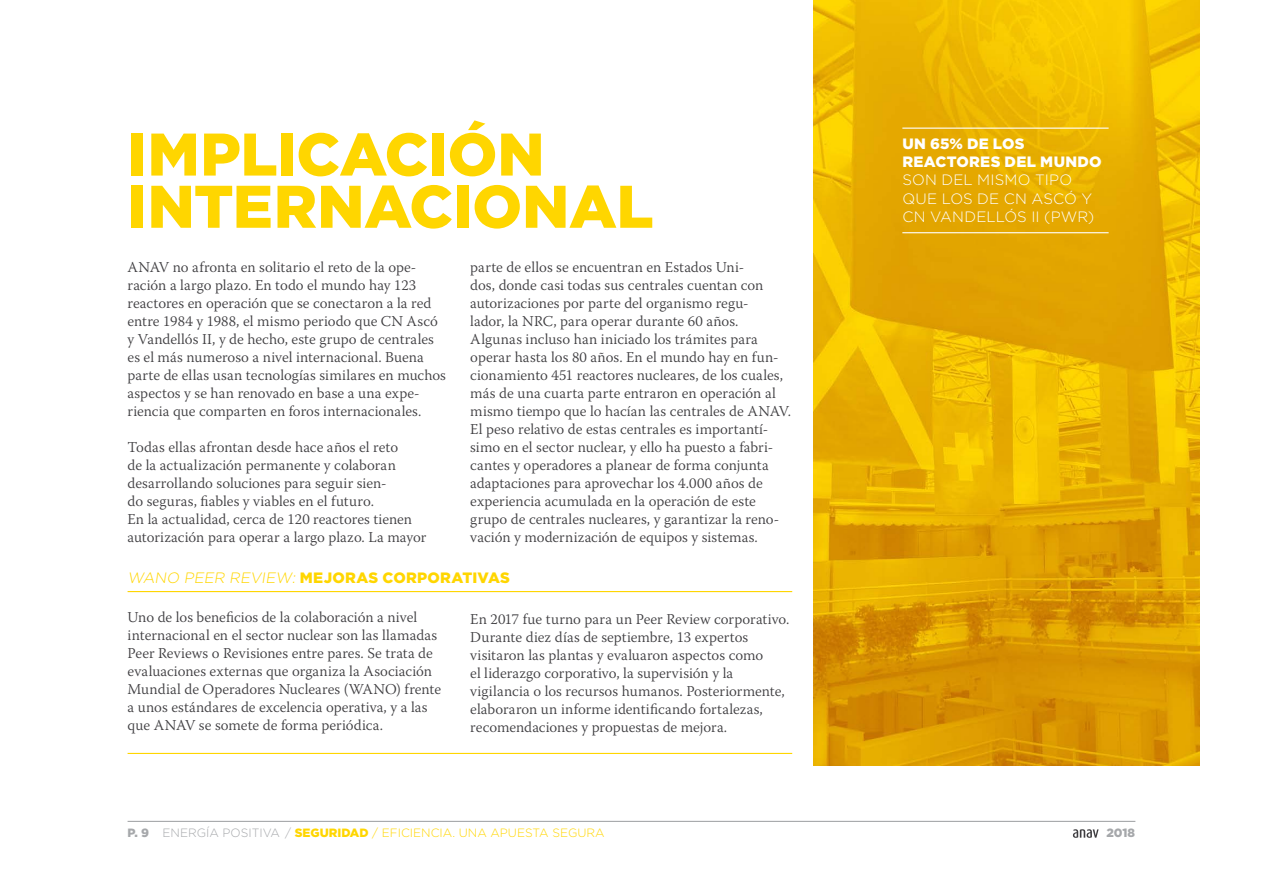
<style>
.page{position:relative;width:1263px;height:893px;background:#fff}
.page>*{position:absolute;margin:0;border:0;box-sizing:border-box;transform-origin:0 0}
.t1{font:900 60px/52.2px "Gotham";letter-spacing:-.005em;color:#ffd600}
.t2{font:300 15px/18px "Warnock Pro";letter-spacing:.005em;color:#3e3d40}
.t3{font:300 15px/18px "Gotham";letter-spacing:.01em;color:#fff}
.t4{font:900 15px "Gotham";letter-spacing:.015em;color:#ffd600}
.t5{font:900 15px/18px "Gotham";letter-spacing:.02em;color:#fff}
.t6{font:300 12px "Gotham";color:#ffd600}
.t7{font:900 12px "Gotham";color:#a6a8ab}
.s1{font-weight:300;font-style:italic}
.s2{font-weight:900;color:#a6a8ab}
.s3{color:#a6a8ab}
.s4{font-weight:900}
</style>
<div class="page">
<hr style="left:128px;top:821px;width:1007px;height:1px;background:#a6a8ab">
<svg style="left:1073px;top:829px;width:25px;height:9px"></svg>
<img style="left:814px;top:0;width:385px;height:765px">
<hr style="left:902px;top:128px;width:206px;height:1px;background:#fff">
<hr style="left:902px;top:232px;width:206px;height:1px;background:#fff">
<hr style="left:128px;top:591px;width:664px;height:1px;background:#ffd600">
<hr style="left:128px;top:753px;width:664px;height:1px;background:#ffd600">
<h1 class="t1" style="left:128px;top:128px;width:527px">IMPLICACIÓN<br>INTERNACIONAL</h1>
<p class="t2" style="left:128px;top:257px;width:320px">ANAV no afronta en solitario el reto de la ope&shy;ración a largo plazo. En todo el mundo hay 123 reactores en operación que se conectaron a la red entre 1984 y 1988, el mismo periodo que CN Ascó y Vandellós II, y de hecho, este grupo de centrales es el más numeroso a nivel internacional. Buena parte de ellas usan tecnologías similares en muchos aspectos y se han renovado en base a una expe&shy;riencia que comparten en foros internacionales.</p>
<p class="t2" style="left:128px;top:437px;width:300px">Todas ellas afrontan desde hace años el reto<br>de la actualización permanente y colaboran desarrollando soluciones para seguir sien-<br>do seguras, fiables y viables en el futuro.<br>En la actualidad, cerca de 120 reactores tienen autorización para operar a largo plazo. La mayor</p>
<p class="t2" style="left:470px;top:257px;width:322px">parte de ellos se encuentran en Estados Uni-<br>dos, donde casi todas sus centrales cuentan con autorizaciones por parte del organismo regu-<br>lador, la NRC, para operar durante 60 años.<br>Algunas incluso han iniciado los trámites para operar hasta los 80 años. En el mundo hay en fun&shy;cionamiento 451 reactores nucleares, de los cuales, más de una cuarta parte entraron en operación al mismo tiempo que lo hacían las centrales de ANAV.<br>El peso relativo de estas centrales es importantí&shy;simo en el sector nuclear, y ello ha puesto a fabri&shy;cantes y operadores a planear de forma conjunta adaptaciones para aprovechar los 4.000 años de experiencia acumulada en la operación de este grupo de centrales nucleares, y garantizar la reno&shy;vación y modernización de equipos y sistemas.</p>
<p class="t4" style="left:128px;top:567px;width:384px"><span class="s1">WANO PEER REVIEW:</span> MEJORAS CORPORATIVAS</p>
<p class="t2" style="left:128px;top:607px;width:315px">Uno de los beneficios de la colaboración a nivel internacional en el sector nuclear son las llamadas Peer Reviews o Revisiones entre pares. Se trata de evaluaciones externas que organiza la Asociación Mundial de Operadores Nucleares (WANO) frente a unos estándares de excelencia operativa, y a las que ANAV se somete de forma periódica.</p>
<p class="t2" style="left:470px;top:610px;width:321px">En 2017 fue turno para un Peer Review corporativo.<br>Durante diez días de septiembre, 13 expertos visitaron las plantas y evaluaron aspectos como<br>el liderazgo corporativo, la supervisión y la vigilancia o los recursos humanos. Posteriormente, elaboraron un informe identificando fortalezas, recomendaciones y propuestas de mejora.</p>
<p class="t5" style="left:902px;top:135px;width:201px">UN 65% DE LOS<br>REACTORES DEL MUNDO</p>
<p class="t3" style="left:902px;top:171px;width:193px">SON DEL MISMO TIPO<br>QUE LOS DE CN ASCÓ Y<br>CN VANDELLÓS II (PWR)</p>
<p class="t6" style="left:128px;top:825px;width:479px"><span class="s2">P. 9</span> <span class="s3">ENERGÍA POSITIVA /</span> <span class="s4">SEGURIDAD</span> / EFICIENCIA. UNA APUESTA SEGURA</p>
<p class="t7" style="left:1106px;top:825px;width:30px">2018</p>
</div>
